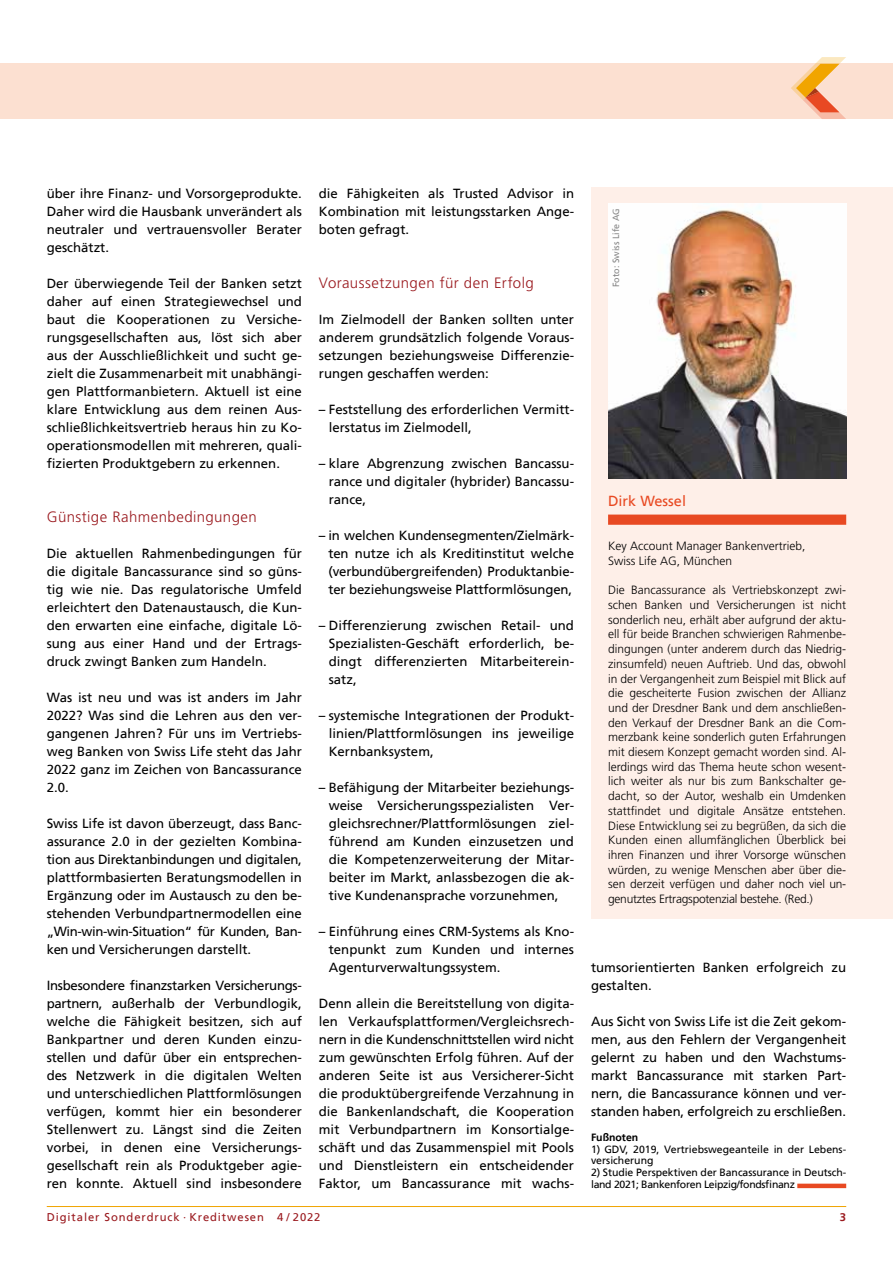
<style>
.page{position:relative;width:893px;height:1263px;background:#fff}
.page>*{position:absolute;margin:0;border:0;box-sizing:border-box;transform-origin:0 0}
.Zwischenüberschrift{font:300 15px "Frutiger";letter-spacing:.025em;color:#9a191e}
.Autor_Bild{font:14.55px "Frutiger";color:#e84922}
.Fließtext{font:13.2px/18px "Frutiger";color:#000;text-align:justify}
.Vorspann{font:300 12px/14.7px "Frutiger";letter-spacing:-.02em;color:#000;text-align:justify}
.Autoreninformation{font:300 12px/14.7px "Frutiger";color:#000}
.t1{font:11.25px "Frutiger";letter-spacing:.08em;color:#9a191e}
.t2{font:700 11.25px "Frutiger";color:#9a191e}
.Fußnote_mit_Balken{font:10.5px/11.9px "Frutiger";letter-spacing:-.005em;color:#000}
.Fußnote{font:10.5px/11.9px "Frutiger";color:#000}
.Fußnote-2{font:700 10.5px "Frutiger";color:#000}
.Fußnote-3{font:9px "Frutiger";color:#878787}
</style>
<div class="page">
<hr style="left:47px;top:1206px;width:799px;height:1px;background:#f0a400">
<div style="left:0;top:64px;width:893px;height:55px;background:#fce0d1"></div>
<svg style="left:791px;top:57px;width:55px;height:62px"></svg>
<div style="left:591px;top:187px;width:302px;height:731px;background:#feefe8"></div>
<div style="left:608px;top:515px;width:238px;height:10px;background:#e84922"></div>
<img style="left:608px;top:204px;width:238px;height:274px">
<hr style="left:797px;top:1184px;width:49px;height:4px;background:#e84922">
<p class="Fließtext" style="left:47px;top:185px;width:257px">über ihre Finanz- und Vorsorgeprodukte.<br>Daher wird die Hausbank unverändert als neutraler und vertrauensvoller Berater geschätzt.</p>
<p class="Fließtext" style="left:47px;top:275px;width:257px">Der überwiegende Teil der Banken setzt daher auf einen Strategiewechsel und baut die Kooperationen zu Versiche&shy;rungsgesellschaften aus, löst sich aber aus der Ausschließlichkeit und sucht ge&shy;zielt die Zusammenarbeit mit unabhängi&shy;gen Plattformanbietern. Aktuell ist eine klare Entwicklung aus dem reinen Aus&shy;schließlichkeitsvertrieb heraus hin zu Ko&shy;operationsmodellen mit mehreren, quali&shy;fizierten Produktgebern zu erkennen.</p>
<p class="Zwischenüberschrift" style="left:47px;top:508px;width:212px">Günstige Rahmenbedingungen</p>
<p class="Fließtext" style="left:47px;top:545px;width:257px">Die aktuellen Rahmenbedingungen für die digitale Bancassurance sind so güns&shy;tig wie nie. Das regulatorische Umfeld erleichtert den Datenaustausch, die Kun&shy;den erwarten eine einfache, digitale Lö&shy;sung aus einer Hand und der Ertrags&shy;druck zwingt Banken zum Handeln.</p>
<p class="Fließtext" style="left:47px;top:689px;width:257px">Was ist neu und was ist anders im Jahr 2022? Was sind die Lehren aus den ver&shy;gangenen Jahren? Für uns im Vertriebs&shy;weg Banken von Swiss Life steht das Jahr 2022 ganz im Zeichen von Bancassurance 2.0.</p>
<p class="Fließtext" style="left:47px;top:815px;width:257px">Swiss Life ist davon überzeugt, dass Banc&shy;assurance 2.0 in der gezielten Kombina&shy;tion aus Direktanbindungen und digitalen, plattformbasierten Beratungsmodellen in Ergänzung oder im Austausch zu den be&shy;stehenden Verbundpartnermodellen eine „Win-win-win-Situation“ für Kunden, Ban&shy;ken und Versicherungen darstellt.</p>
<p class="Fließtext" style="left:47px;top:977px;width:257px">Insbesondere finanzstarken Versicherungs&shy;partnern, außerhalb der Verbundlogik, welche die Fähigkeit besitzen, sich auf Bankpartner und deren Kunden einzu&shy;stellen und dafür über ein entsprechen&shy;des Netzwerk in die digitalen Welten und unterschiedlichen Plattformlösungen verfügen, kommt hier ein besonderer Stellenwert zu. Längst sind die Zeiten vorbei, in denen eine Versicherungs&shy;gesellschaft rein als Produktgeber agie&shy;ren konnte. Aktuell sind insbesondere</p>
<p class="Fließtext" style="left:319px;top:185px;width:257px">die Fähigkeiten als Trusted Advisor in Kombination mit leistungsstarken Ange&shy;boten gefragt.</p>
<p class="Zwischenüberschrift" style="left:319px;top:274px;width:216px">Voraussetzungen für den Erfolg</p>
<p class="Fließtext" style="left:319px;top:311px;width:257px">Im Zielmodell der Banken sollten unter anderem grundsätzlich folgende Voraus&shy;setzungen beziehungsweise Differenzie&shy;rungen geschaffen werden:</p>
<p class="Fließtext" style="left:329px;top:401px;width:247px;text-indent:-10px">– Feststellung des erforderlichen Vermitt&shy;lerstatus im Zielmodell,</p>
<p class="Fließtext" style="left:329px;top:455px;width:247px;text-indent:-10px">– klare Abgrenzung zwischen Bancassu&shy;rance und digitaler (hybrider) Bancassu&shy;rance,</p>
<p class="Fließtext" style="left:328px;top:527px;width:247px;text-indent:-10px">– in welchen Kundensegmenten/Zielmärk&shy;ten nutze ich als Kreditinstitut welche (verbundübergreifenden) Produktanbie&shy;ter beziehungsweise Plattformlösungen,</p>
<p class="Fließtext" style="left:329px;top:617px;width:247px;text-indent:-10px">– Differenzierung zwischen Retail- und Spezialisten-Geschäft erforderlich, be&shy;dingt differenzierten Mitarbeiterein&shy;satz,</p>
<p class="Fließtext" style="left:329px;top:707px;width:247px;text-indent:-10px">– systemische Integrationen der Produkt&shy;linien/Plattformlösungen ins jeweilige Kernbanksystem,</p>
<p class="Fließtext" style="left:329px;top:779px;width:247px;text-indent:-10px">– Befähigung der Mitarbeiter beziehungs&shy;weise Versicherungsspezialisten Ver&shy;gleichsrechner/Plattformlösungen ziel&shy;führend am Kunden einzusetzen und die Kompetenzerweiterung der Mitar&shy;beiter im Markt, anlassbezogen die ak&shy;tive Kundenansprache vorzunehmen,</p>
<p class="Fließtext" style="left:329px;top:923px;width:247px;text-indent:-10px">– Einführung eines CRM-Systems als Kno&shy;tenpunkt zum Kunden und internes Agenturverwaltungssystem.</p>
<p class="Fließtext" style="left:319px;top:995px;width:257px">Denn allein die Bereitstellung von digita&shy;len Verkaufsplattformen/Vergleichsrech&shy;nern in die Kundenschnittstellen wird nicht zum gewünschten Erfolg führen. Auf der anderen Seite ist aus Versicherer-Sicht die produktübergreifende Verzahnung in die Bankenlandschaft, die Kooperation mit Verbundpartnern im Konsortialge&shy;schäft und das Zusammenspiel mit Pools und Dienstleistern ein entscheidender Faktor, um Bancassurance mit wachs-</p>
<p class="Fußnote-3" style="left:612px;top:287px;width:81px;rotate:-90deg">Foto: Swiss Life AG</p>
<p class="Autor_Bild" style="left:608px;top:494px;width:80px">Dirk Wessel</p>
<p class="Autoreninformation" style="left:608px;top:539px;width:199px">Key Account Manager Bankenvertrieb,<br>Swiss Life AG, München</p>
<p class="Vorspann" style="left:608px;top:583px;width:240px">Die Bancassurance als Vertriebskonzept zwi&shy;schen Banken und Versicherungen ist nicht sonderlich neu, erhält aber aufgrund der aktu&shy;ell für beide Branchen schwierigen Rahmenbe&shy;dingungen (unter anderem durch das Niedrig&shy;zinsumfeld) neuen Auftrieb. Und das, obwohl in der Vergangenheit zum Beispiel mit Blick auf die gescheiterte Fusion zwischen der Allianz und der Dresdner Bank und dem anschließen&shy;den Verkauf der Dresdner Bank an die Com&shy;merzbank keine sonderlich guten Erfahrungen mit diesem Konzept gemacht worden sind. Al&shy;lerdings wird das Thema heute schon wesent&shy;lich weiter als nur bis zum Bankschalter ge&shy;dacht, so der Autor, weshalb ein Umdenken stattfindet und digitale Ansätze entstehen.<br>Diese Entwicklung sei zu begrüßen, da sich die Kunden einen allumfänglichen Überblick bei ihren Finanzen und ihrer Vorsorge wünschen würden, zu wenige Menschen aber über die&shy;sen derzeit verfügen und daher noch viel un&shy;genutztes Ertragspotenzial bestehe. (Red.)</p>
<p class="Fließtext" style="left:591px;top:959px;width:257px">tumsorientierten Banken erfolgreich zu gestalten.</p>
<p class="Fließtext" style="left:591px;top:1013px;width:257px">Aus Sicht von Swiss Life ist die Zeit gekom&shy;men, aus den Fehlern der Vergangenheit gelernt zu haben und den Wachstums&shy;markt Bancassurance mit starken Part&shy;nern, die Bancassurance können und ver&shy;standen haben, erfolgreich zu erschließen.</p>
<p class="Fußnote-2" style="left:591px;top:1132px;width:49px">Fußnoten</p>
<p class="Fußnote" style="left:591px;top:1143px;width:257px">1) GDV, 2019, Vertriebswegeanteile in der Lebens&shy;versicherung</p>
<p class="Fußnote_mit_Balken" style="left:591px;top:1167px;width:257px">2) Studie Perspektiven der Bancassurance in Deutsch&shy;land 2021; Bankenforen Leipzig/fondsfinanz</p>
<p class="t1" style="left:47px;top:1211px;width:275px">Digitaler Sonderdruck · Kreditwesen 4 / 2022</p>
<p class="t2" style="left:840px;top:1211px;width:8px">3</p>
</div>
